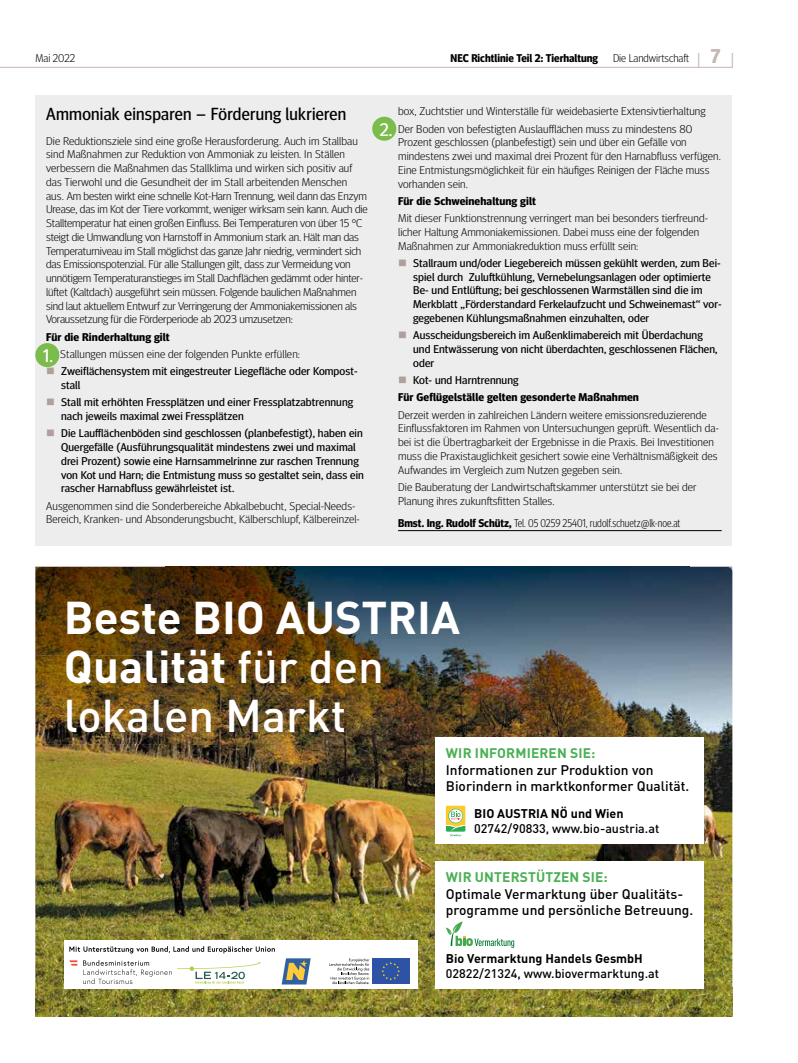
<style>
.page{position:relative;width:798px;height:1063px;background:#fff}
.page>*{position:absolute;margin:0;border:0;box-sizing:border-box;transform-origin:0 0}
.t1{font:700 45.38px/48.6px "DIN Pro";color:#fff}
.t2{font:18.25px "Meta Headline Pro";color:#fff}
.t3{font:17.5px "Meta Headline Pro";letter-spacing:.015em;color:#000}
.t4{font:500 13.75px/16.5px "DIN Pro";color:#000}
.t5{font:700 13.75px "DIN Pro";letter-spacing:.01em;color:#49b053}
.t6{font:500 12.5px "DIN Pro";color:#000}
.t7{font:700 12.5px "DIN Pro";color:#000}
.t8{font:300 11.25px/13.8px "Meta Headline Pro";letter-spacing:.01em;color:#000;scale:1.05 1}
.t9{font:300 11.25px/13.8px "Meta Headline Pro";letter-spacing:-.01em;color:#000;scale:1.05 1}
.t10{font:11.25px/13.8px "Meta Headline Pro";letter-spacing:.01em;color:#000;scale:1.05 1}
.t11{font:700 11.25px "Meta Headline Pro";letter-spacing:.01em;color:#000;scale:1.05 1}
.t12{font:300 condensed 11.25px "Meta Headline Pro";color:#000}
.t13{font:700 11.25px "Meta Headline Pro";letter-spacing:.01em;color:#000}
.t14{font:300 11.25px "Meta Headline Pro";letter-spacing:.01em;color:#000}
.s1{font-family:"Generis Simple Com";font-size:20px;color:#c6b7b4}
.s2{font-weight:700;font-size:20px;color:#c6b7b4}
.s3{font-weight:700;font-stretch:normal}
.s4{font-weight:500}
</style>
<div class="page">
<hr style="left:0;top:67px;width:732px;height:1px;background:#c6b7b4">
<div style="left:35px;top:96px;width:697px;height:450px;background:#eeeded"></div>
<hr style="left:398px;top:530px;width:323px;height:1px;background:#000">
<div style="left:35px;top:343px;width:24px;height:24px;background:#7bbc4d;border-radius:50%"></div>
<div style="left:372px;top:117px;width:24px;height:24px;background:#7bbc4d;border-radius:50%"></div>
<img style="left:35px;top:744px;width:697px;height:243px">
<img style="left:35px;top:987px;width:697px;height:30px">
<svg style="left:732px;top:572px;width:1px;height:167px"></svg>
<img style="left:35px;top:567px;width:697px;height:177px">
<div style="left:435px;top:861px;width:268px;height:128px;background:#fff"></div>
<svg style="left:446px;top:921px;width:68px;height:27px"></svg>
<div style="left:435px;top:737px;width:268px;height:106px;background:#fff"></div>
<svg style="left:445px;top:806px;width:20px;height:30px"></svg>
<div style="left:64px;top:940px;width:353px;height:49px;background:#fff"></div>
<div style="left:371px;top:958px;width:38px;height:26px;background:#2e53a4"></div>
<svg style="left:381px;top:962px;width:19px;height:18px"></svg>
<svg style="left:83px;top:960px;width:177px;height:24px"></svg>
<svg style="left:69px;top:960px;width:8px;height:6px"></svg>
<svg style="left:69px;top:946px;width:206px;height:7px"></svg>
<svg style="left:281px;top:958px;width:29px;height:27px"></svg>
<svg style="left:329px;top:958px;width:40px;height:26px"></svg>
<p class="t14" style="left:35px;top:50px;width:41px">Mai 2022</p>
<p class="t13" style="left:450px;top:49px;width:149px">NEC Richtlinie Teil 2: Tierhaltung</p>
<p class="t14" style="left:612px;top:50px;width:123px">Die Landwirtschaft <span class="s1">|</span> <span class="s2">7</span> <span class="s1">|</span></p>
<h3 class="t3" style="left:46px;top:101px;width:301px">Ammoniak einsparen – Förderung lukrieren</h3>
<p class="t9" style="left:46px;top:133px;width:308px">Die Reduktionsziele sind eine große Herausforderung. Auch im Stallbau sind Maßnahmen zur Reduktion von Ammoniak zu leisten. In Ställen verbessern die Maßnahmen das Stallklima und wirken sich positiv auf das Tierwohl und die Gesundheit der im Stall arbeitenden Menschen aus. Am besten wirkt eine schnelle Kot-Harn Trennung, weil dann das Enzym Urease, das im Kot der Tiere vorkommt, weniger wirksam sein kann. Auch die Stalltemperatur hat einen großen Einfluss. Bei Temperaturen von über 15 °C steigt die Umwandlung von Harnstoff in Ammonium stark an. Hält man das Temperaturniveau im Stall möglichst das ganze Jahr niedrig, vermindert sich das Emissionspotenzial. Für alle Stallungen gilt, dass zur Vermeidung von unnötigem Temperaturanstieges im Stall Dachflächen gedämmt oder hinter&shy;lüftet (Kaltdach) ausgeführt sein müssen. Folgende baulichen Maßnahmen sind laut aktuellem Entwurf zur Verringerung der Ammoniakemissionen als Voraussetzung für die Förderperiode ab 2023 umzusetzen:</p>
<p class="t11" style="left:46px;top:328px;width:119px">Für die Rinderhaltung gilt</p>
<p class="t8" style="left:60px;top:346px;width:230px">Stallungen müssen eine der folgenden Punkte erfüllen:</p>
<p class="t10" style="left:61px;top:364px;width:284px">Zweiflächensystem mit eingestreuter Liegefläche oder Kompost&shy;stall</p>
<p class="t10" style="left:61px;top:395px;width:280px">Stall mit erhöhten Fressplätzen und einer Fressplatzabtrennung nach jeweils maximal zwei Fressplätzen</p>
<p class="t10" style="left:61px;top:426px;width:290px">Die Laufflächenböden sind geschlossen (planbefestigt), haben ein Quergefälle (Ausführungsqualität mindestens zwei und maximal drei Prozent) sowie eine Harnsammelrinne zur raschen Trennung von Kot und Harn; die Entmistung muss so gestaltet sein, dass ein rascher Harnabfluss gewährleistet ist.</p>
<p class="t8" style="left:46px;top:498px;width:300px">Ausgenommen sind die Sonderbereiche Abkalbebucht, Special-Needs-<br>Bereich, Kranken- und Absonderungsbucht, Kälberschlupf, Kälbereinzel-</p>
<p class="t8" style="left:398px;top:102px;width:294px;line-height:17.2px">box, Zuchtstier und Winterställe für weidebasierte Extensivtierhaltung<br>Der Boden von befestigten Auslaufflächen muss zu mindestens 80</p>
<p class="t8" style="left:398px;top:135px;width:309px">Prozent geschlossen (planbefestigt) sein und über ein Gefälle von mindestens zwei und maximal drei Prozent für den Harnabfluss verfügen.<br>Eine Entmistungsmöglichkeit für ein häufiges Reinigen der Fläche muss vorhanden sein.</p>
<p class="t11" style="left:398px;top:192px;width:133px">Für die Schweinehaltung gilt</p>
<p class="t8" style="left:398px;top:210px;width:296px">Mit dieser Funktionstrennung verringert man bei besonders tierfreund&shy;licher Haltung Ammoniakemissionen. Dabei muss eine der folgenden<br>Maßnahmen zur Ammoniakreduktion muss erfüllt sein:</p>
<p class="t10" style="left:413px;top:255px;width:295px">Stallraum und/oder Liegebereich müssen gekühlt werden, zum Bei&shy;spiel durch Zuluftkühlung, Vernebelungsanlagen oder optimierte Be- und Entlüftung; bei geschlossenen Warmställen sind die im Merkblatt „Förderstandard Ferkelaufzucht und Schweinemast“ vor&shy;gegebenen Kühlungsmaßnahmen einzuhalten, oder</p>
<p class="t10" style="left:413px;top:328px;width:291px">Ausscheidungsbereich im Außenklimabereich mit Überdachung und Entwässerung von nicht überdachten, geschlossenen Flächen, oder</p>
<p class="t10" style="left:413px;top:372px;width:102px">Kot- und Harntrennung</p>
<p class="t11" style="left:398px;top:388px;width:231px">Für Geflügelställe gelten gesonderte Maßnahmen</p>
<p class="t8" style="left:398px;top:407px;width:307px">Derzeit werden in zahlreichen Ländern weitere emissionsreduzierende Einflussfaktoren im Rahmen von Untersuchungen geprüft. Wesentlich da&shy;bei ist die Übertragbarkeit der Ergebnisse in die Praxis. Bei Investitionen muss die Praxistauglichkeit gesichert sowie eine Verhältnismäßigkeit des Aufwandes im Vergleich zum Nutzen gegeben sein.</p>
<p class="t8" style="left:398px;top:479px;width:286px">Die Bauberatung der Landwirtschaftskammer unterstützt sie bei der<br>Planung ihres zukunftsfitten Stalles.</p>
<p class="t12" style="left:398px;top:515px;width:283px"><span class="s3">Bmst. Ing. Rudolf Schütz,</span> Tel. 05 0259 25401, rudolf.schuetz@lk-noe.at</p>
<h2 class="t2" style="left:379px;top:116px;width:14px">2.</h2>
<h2 class="t2" style="left:43px;top:342px;width:12px">1.</h2>
<h1 class="t1" style="left:64px;top:591px;width:397px">Beste BIO AUSTRIA<br>Qualität <span class="s4">für den lokalen Markt</span></h1>
<p class="t5" style="left:446px;top:743px;width:151px">WIR INFORMIEREN SIE:</p>
<p class="t4" style="left:445px;top:761px;width:245px">Informationen zur Produktion von<br>Biorindern in marktkonformer Qualität.</p>
<p class="t7" style="left:474px;top:803px;width:151px">BIO AUSTRIA NÖ und Wien</p>
<p class="t6" style="left:474px;top:819px;width:186px">02742/90833, www.bio-austria.at</p>
<p class="t5" style="left:446px;top:866px;width:163px">WIR UNTERSTÜTZEN SIE:</p>
<p class="t4" style="left:445px;top:885px;width:249px">Optimale Vermarktung über Qualitäts&shy;programme und persönliche Betreuung.</p>
<p class="t7" style="left:445px;top:949px;width:198px">Bio Vermarktung Handels GesmbH</p>
<p class="t6" style="left:445px;top:964px;width:215px">02822/21324, www.biovermarktung.at</p>
</div>
